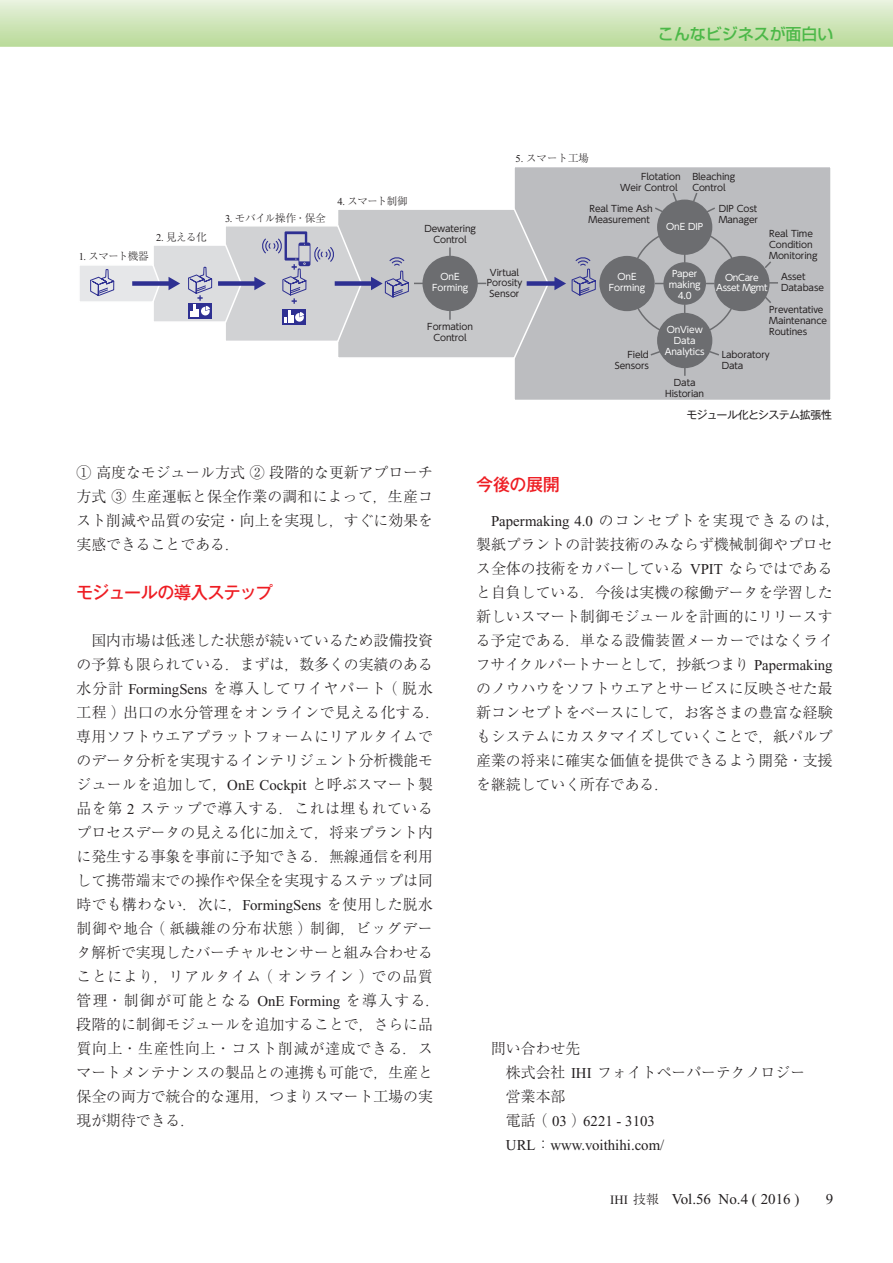
<style>
.page{position:relative;width:893px;height:1263px;background:#fff}
.page>*{position:absolute;margin:0;border:0;box-sizing:border-box;transform-origin:0 0}
.t1{font:500 17.25px "Gothic MB101 Pro";letter-spacing:-.03em;color:#ee1d23}
.t2{font:500 15.9px "Shin Go Pro";color:#4cb848}
.t3{font:300 15px/24px "Ryumin Pro";color:#231f20}
.t4{font:15px/24px "Times New Roman";color:#231f20}
.t5{font:10.95px "Gothic MB101 Pro";letter-spacing:-.055em;color:#231f20}
.t6{font:300 10.5px "Ryumin Pro";letter-spacing:-.035em;color:#231f20}
.t7{font:9px/10.8px "UD Shin Go Pro";letter-spacing:-.01em;color:#231f20}
.t8{font:9px/10.8px "UD Shin Go Pro";letter-spacing:-.01em;color:#fff;text-align:center}
.t9{font:9px/10.8px "UD Shin Go Pro";letter-spacing:-.03em;color:#fff;text-align:center}
.s1{font-family:"Times New Roman";font-weight:400}
.s2{font-family:"Ryumin Pro";font-weight:300}
.s3{font-size:12.75px}
.s4{font-family:"Ryumin Pro";font-weight:300;font-size:12.75px}
</style>
<div class="page">
<svg style="left:0;top:0;width:893px;height:47px;background:#d0e6bb"></svg>
<div style="left:514px;top:167px;width:317px;height:233px;background:#bcbdc0"></div>
<div style="left:513px;top:166px;width:319px;height:235px;border:2px solid #fff"></div>
<div style="left:599px;top:256px;width:56px;height:55px;background:#6c6d70;border-radius:50%"></div>
<div style="left:714px;top:256px;width:55px;height:55px;background:#6c6d70;border-radius:50%"></div>
<div style="left:663px;top:262px;width:43px;height:43px;background:#6c6d70;border-radius:50%"></div>
<div style="left:657px;top:200px;width:55px;height:55px;background:#6c6d70;border-radius:50%"></div>
<div style="left:657px;top:313px;width:55px;height:55px;background:#6c6d70;border-radius:50%"></div>
<svg style="left:692px;top:193px;width:23px;height:22px"></svg>
<svg style="left:655px;top:193px;width:23px;height:22px"></svg>
<svg style="left:763px;top:261px;width:8px;height:9px"></svg>
<svg style="left:763px;top:295px;width:8px;height:8px"></svg>
<svg style="left:769px;top:282px;width:9px;height:2px"></svg>
<svg style="left:684px;top:368px;width:2px;height:8px"></svg>
<svg style="left:707px;top:349px;width:12px;height:8px"></svg>
<svg style="left:650px;top:349px;width:13px;height:8px"></svg>
<svg style="left:80px;top:208px;width:516px;height:151px"></svg>
<p class="t2" style="left:658px;top:21px;width:177px">こんなビジネスが面白い</p>
<p class="t6" style="left:156px;top:229px;width:52px"><span class="s1">2.</span> 見える化</p>
<p class="t6" style="left:79px;top:248px;width:72px"><span class="s1">1.</span> スマート機器</p>
<p class="t6" style="left:225px;top:210px;width:102px"><span class="s1">3.</span> モバイル操作・保全</p>
<p class="t6" style="left:337px;top:193px;width:72px"><span class="s1">4.</span> スマート制御</p>
<p class="t7" style="left:424px;top:223px;width:53px;text-align:center">Dewatering<br>Control</p>
<p class="t8" style="left:432px;top:271px;width:38px">OnE<br>Forming</p>
<p class="t7" style="left:427px;top:321px;width:47px;text-align:center">Formation<br>Control</p>
<p class="t6" style="left:516px;top:150px;width:75px"><span class="s1">5.</span> スマート工場</p>
<p class="t7" style="left:620px;top:171px;width:62px;text-indent:21px">Flotation<br>Weir Control</p>
<p class="t8" style="left:666px;top:220px;width:38px">OnE DIP</p>
<p class="t7" style="left:692px;top:171px;width:44px">Bleaching<br>Control</p>
<p class="t7" style="left:589px;top:203px;width:66px">Real Time Ash<br>Measurement</p>
<p class="t7" style="left:719px;top:203px;width:41px">DIP Cost<br>Manager</p>
<p class="t7" style="left:769px;top:228px;width:50px">Real Time<br>Condition<br>Monitoring</p>
<p class="t7" style="left:487px;top:266px;width:37px;text-align:center">Virtual<br>Porosity<br>Sensor</p>
<p class="t8" style="left:669px;top:268px;width:33px">Paper making<br>4.0</p>
<p class="t7" style="left:781px;top:271px;width:44px">Asset<br>Database</p>
<p class="t8" style="left:609px;top:271px;width:38px">OnE<br>Forming</p>
<p class="t9" style="left:716px;top:271px;width:53px">OnCare<br>Asset Mgmt</p>
<p class="t8" style="left:665px;top:324px;width:41px">OnView<br>Data<br>Analytics</p>
<p class="t7" style="left:769px;top:304px;width:59px">Preventative<br>Maintenance<br>Routines</p>
<p class="t7" style="left:722px;top:349px;width:49px">Laboratory<br>Data</p>
<p class="t7" style="left:615px;top:349px;width:36px;text-align:right">Field<br>Sensors</p>
<p class="t7" style="left:665px;top:377px;width:41px;text-align:center">Data<br>Historian</p>
<p class="t5" style="left:686px;top:406px;width:147px">モジュール化とシステム拡張性</p>
<p class="t3" style="left:77px;top:459px;width:358px;text-align:justify">① 高度なモジュール方式 ② 段階的な更新アプローチ方式 ③ 生産運転と保全作業の調和によって，生産コスト削減や品質の安定・向上を実現し，すぐに効果を実感できることである．</p>
<p class="t1" style="left:76px;top:578px;width:198px">モジュールの導入ステップ</p>
<p class="t3" style="left:77px;top:627px;width:365px;text-indent:15px">国内市場は低迷した状態が続いているため設備投資の予算も限られている．まずは，数多くの実績のある水分計 <span class="s1">FormingSens</span> を導入してワイヤパート（脱水工程）出口の水分管理をオンラインで見える化する．専用ソフトウエアプラットフォームにリアルタイムでのデータ分析を実現するインテリジェント分析機能モジュールを追加して，<span class="s1">OnE Cockpit</span> と呼ぶスマート製品を第 <span class="s1">2</span> ステップで導入する．これは埋もれているプロセスデータの見える化に加えて，将来プラント内に発生する事象を事前に予知できる．無線通信を利用して携帯端末での操作や保全を実現するステップは同時でも構わない．次に，<span class="s1">FormingSens</span> を使用した脱水制御や地合（紙繊維の分布状態）制御，ビッグデータ解析で実現したバーチャルセンサーと組み合わせることにより，リアルタイム（オンライン）での品質管理・制御が可能となる <span class="s1">OnE Forming</span> を導入する．段階的に制御モジュールを追加することで，さらに品質向上・生産性向上・コスト削減が達成できる．スマートメンテナンスの製品との連携も可能で，生産と保全の両方で統合的な運用，つまりスマート工場の実現が期待できる．</p>
<p class="t1" style="left:476px;top:470px;width:85px">今後の展開</p>
<p class="t3" style="left:476px;top:507px;width:366px;text-indent:15px"><span class="s1">Papermaking 4.0</span> のコンセプトを実現できるのは，製紙プラントの計装技術のみならず機械制御やプロセス全体の技術をカバーしている <span class="s1">VPIT</span> ならではであると自負している．今後は実機の稼働データを学習した新しいスマート制御モジュールを計画的にリリースする予定である．単なる設備装置メーカーではなくライフサイクルパートナーとして，抄紙つまり <span class="s1">Papermaking</span>のノウハウをソフトウエアとサービスに反映させた最新コンセプトをベースにして，お客さまの豊富な経験もシステムにカスタマイズしていくことで，紙パルプ産業の将来に確実な価値を提供できるよう開発・支援を継続していく所存である．</p>
<p class="t3" style="left:506px;top:1035px;width:301px;text-indent:-15px">問い合わせ先<br>株式会社 <span class="s1">IHI</span> フォイトペーパーテクノロジー営業本部</p>
<p class="t4" style="left:506px;top:1109px;width:160px"><span class="s2">電話（</span> 03 <span class="s2">）</span>6221 - 3103<br>URL<span class="s2">：</span>www.voithihi.com/</p>
<p class="t4" style="left:610px;top:1187px;width:191px"><span class="s3">IHI</span> <span class="s4">技報　</span>Vol.56 No.4 ( 2016 )</p>
<p class="t4" style="left:826px;top:1187px;width:9px">9</p>
</div>
